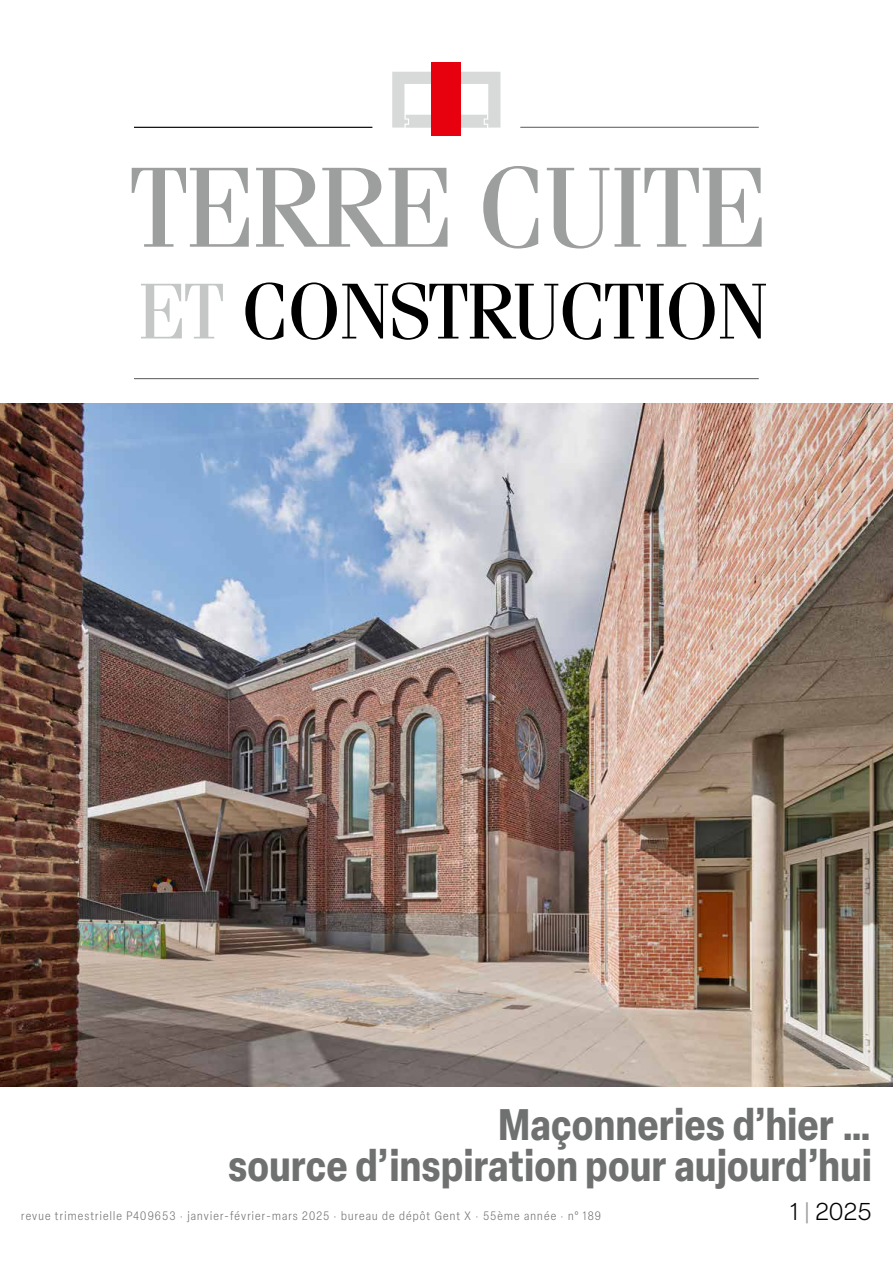
<style>
.page{position:relative;width:893px;height:1263px;background:#fff}
.page>*{position:absolute;margin:0;border:0;box-sizing:border-box;transform-origin:0 0}
.t1{font:114px "Fenice Pro ITC";letter-spacing:-.03em;color:#9d9e9e}
.t2{font:79.05px "Fenice Pro ITC";letter-spacing:-.03em;color:#000}
.t3{font:700 condensed 43.5px/40.5px "Elza";letter-spacing:.01em;color:#6f7070;text-align:right;scale:.96 1}
.t4{font:300 24px "Elza";color:#000}
.t5{font:300 condensed 12px "Elza";letter-spacing:.1em;color:#6f7070}
.s1{color:#c5c7c7}
.s2{color:#9d9e9e}
</style>
<div class="page">
<img style="left:0;top:404px;width:893px;height:683px">
<svg style="left:392px;top:72px;width:108px;height:56px"></svg>
<div style="left:432px;top:63px;width:29px;height:73px;background:#e7000e"></div>
<hr style="left:134px;top:127px;width:238px;height:1px;background:#000">
<hr style="left:520px;top:127px;width:239px;height:1px;background:#6f7070">
<hr style="left:134px;top:378px;width:625px;height:1px;background:#6f7070">
<h1 class="t1" style="left:129px;top:137px;width:640px">TERRE CUITE</h1>
<h2 class="t2" style="left:138px;top:263px;width:632px"><span class="s1">ET</span> CONSTRUCTION</h2>
<h3 class="t3" style="left:228px;top:1103px;width:672px">Maçonneries d’hier …<br>source d’inspiration pour aujourd’hui</h3>
<p class="t5" style="left:21px;top:1208px;width:581px">revue trimestrielle P409653 · janvier-février-mars 2025 · bureau de dépôt Gent X · 55ème année · n° 189</p>
<h3 class="t4" style="left:790px;top:1196px;width:83px">1 <span class="s2">|</span> 2025</h3>
</div>
